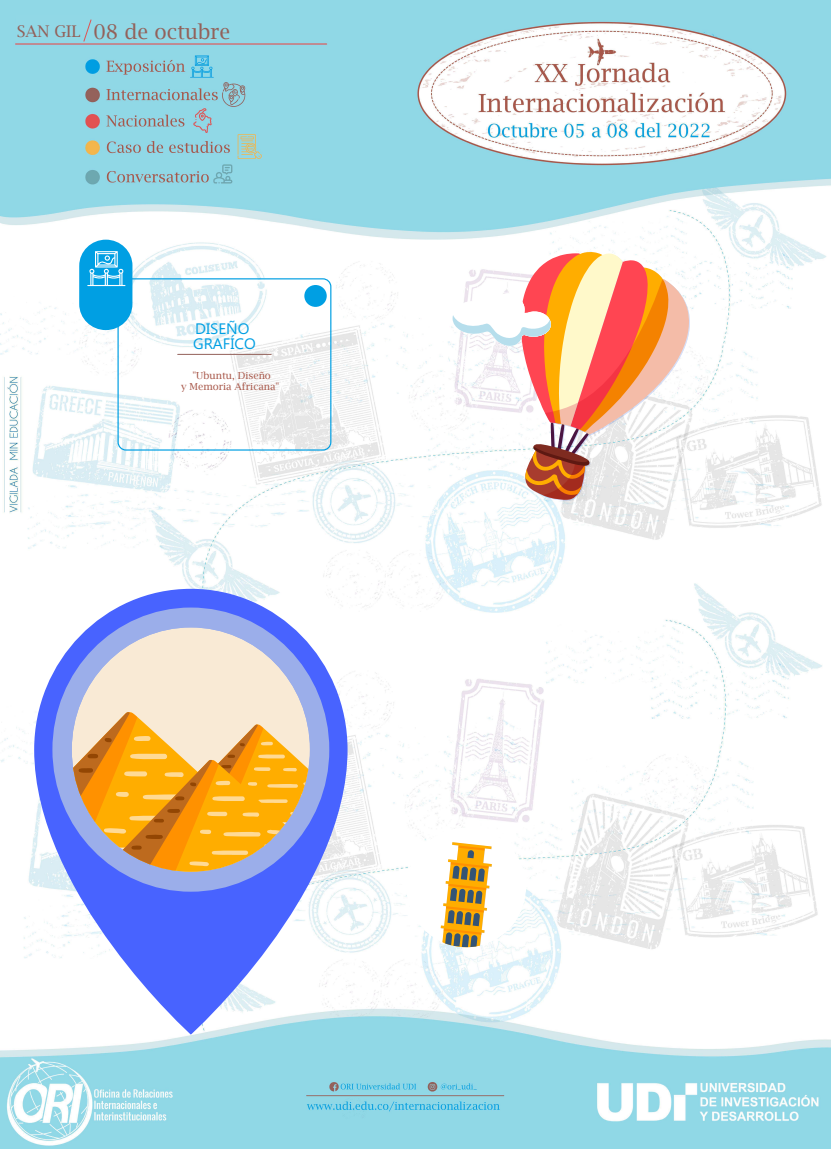
<style>
.page{position:relative;width:831px;height:1149px;background:#fff}
.page>*{position:absolute;margin:0;border:0;box-sizing:border-box;transform-origin:0 0}
.t1{font:20.4px "Lucida Bright";color:#93615a}
.t2{font:16.11px "Lucida Bright";color:#93615a}
.t3{font:15.15px/14.5px "Microsoft Phags Pa";color:#009fe3}
.t4{font:9.69px/11.6px "Lucida Bright";color:#a8584a;text-align:center}
</style>
<div class="page">
<img style="left:0;top:0;width:831px;height:1149px">
<div style="left:16px;top:15px;width:187px;height:26px;background:#91d8e6"></div>
<svg style="left:83px;top:19px;width:9px;height:23px"></svg>
<div style="left:117px;top:278px;width:214px;height:173px;border:1px solid #009fe3;border-radius:8px"></div>
<svg style="left:79px;top:240px;width:53px;height:90px;background:#33b2e8"></svg>
<hr style="left:178px;top:354px;width:93px;height:1px;background:#93615a">
<div style="left:304px;top:285px;width:23px;height:22px;background:#009fe3;border-radius:50%"></div>
<svg style="left:441px;top:269px;width:5px;height:4px"></svg>
<svg style="left:453px;top:252px;width:237px;height:249px"></svg>
<svg style="left:34px;top:589px;width:314px;height:446px"></svg>
<div style="left:52px;top:608px;width:277px;height:284px;background:#9baeea;border-radius:50%"></div>
<svg style="left:72px;top:627px;width:238px;height:85px;fill:#f9ead5"></svg>
<svg style="left:72px;top:712px;width:238px;height:160px;background:#e1ad5d"></svg>
<div style="left:406px;top:827px;width:120px;height:120px;background:#fff;border-radius:50%"></div>
<svg style="left:441px;top:842px;width:51px;height:105px"></svg>
<h2 class="t2" style="left:17px;top:22px;width:65px">SAN GIL</h2>
<h1 class="t1" style="left:93px;top:20px;width:138px">08 de octubre</h1>
<h3 class="t3" style="left:193px;top:321px;width:64px">DISEÑO<br>GRAFÍCO</h3>
<p class="t4" style="left:181px;top:369px;width:100px">"Ubuntu, Diseño<br>y Memoria Africana"</p>
</div>
